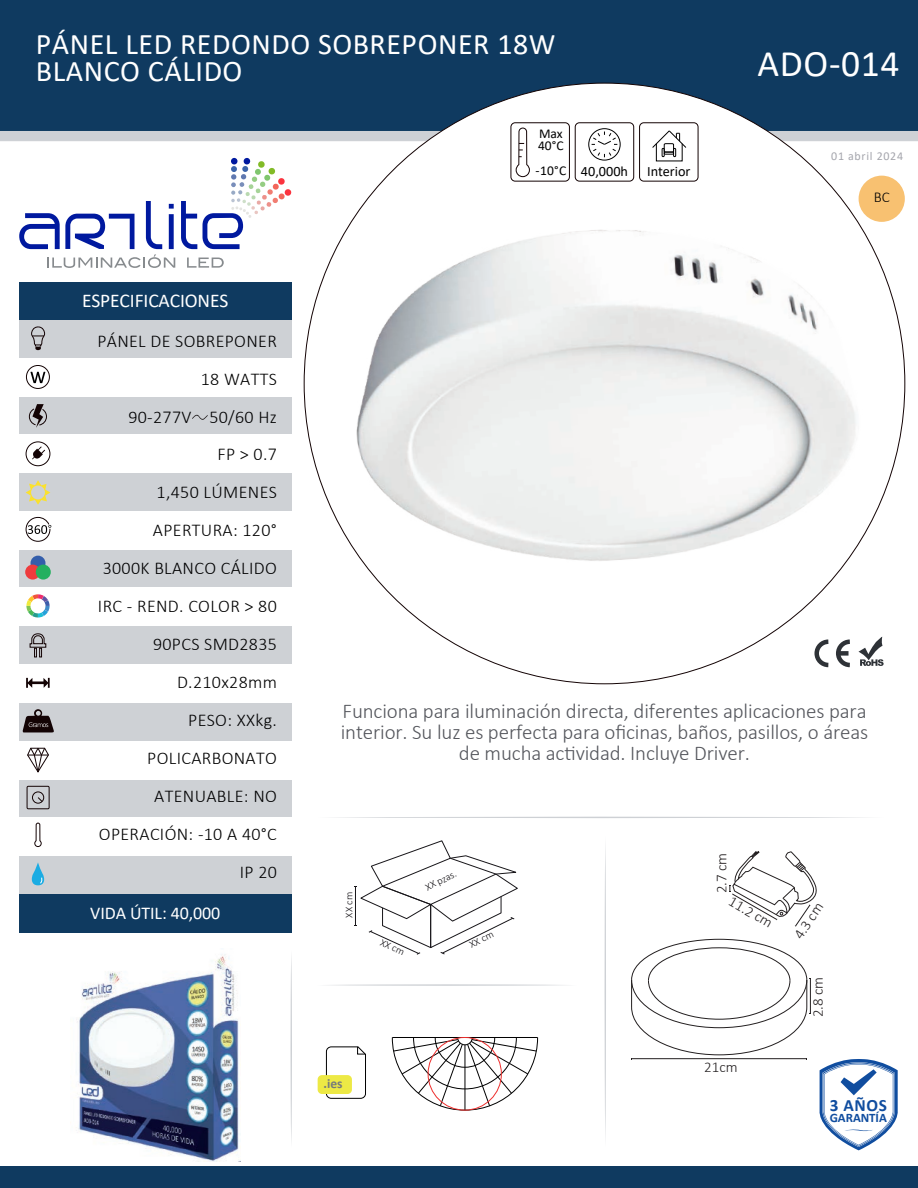
<style>
.page{position:relative;width:918px;height:1188px;background:#fff}
.page>*{position:absolute;margin:0;border:0;box-sizing:border-box;transform-origin:0 0}
.t1{font:37.5px "Calibri";letter-spacing:.02em;color:#fff}
.t2{font:30px/27px "Calibri";letter-spacing:.02em;color:#fff}
.t3{font:300 21px/21px "Calibri";letter-spacing:-.005em;color:#54565c;text-align:center}
.t4{font:19.5px "Calibri";letter-spacing:-.005em;color:#fff}
.t5{font:300 18px/38px "Calibri";letter-spacing:.02em;color:#000001;text-align:right}
.t6{font:18px "Calibri";letter-spacing:-.005em;color:#fff}
.t7{font:700 17.25px "Calibri";color:#104d9f}
.t8{font:300 15px "Calibri";color:#231f20}
.t9{font:300 15px "Calibri";color:#000001}
.t10{font:14.25px "Calibri";color:#000001}
.t11{font:13.5px/12px "Calibri";color:#000001}
.t12{font:700 13.5px "Calibri";color:#767a7c}
.t13{font:700 12.9px "Calibri";letter-spacing:-.005em;color:#104d9f}
.t14{font:12px "Calibri";letter-spacing:.055em;color:#a5a6ad}
.t15{font:300 10.5px "Calibri";color:#171519}
.s1{font-size:13.5px}
</style>
<div class="page">
<div style="left:0;top:1166px;width:918px;height:21px;background:#0f3a60"></div>
<div style="left:19px;top:320px;width:272px;height:574px;background:#ced1d5"></div>
<div style="left:19px;top:358px;width:272px;height:38px;background:#fff"></div>
<div style="left:19px;top:435px;width:272px;height:38px;background:#fff"></div>
<div style="left:19px;top:511px;width:272px;height:39px;background:#fff"></div>
<div style="left:19px;top:588px;width:272px;height:38px;background:#fff"></div>
<div style="left:19px;top:664px;width:272px;height:39px;background:#fff"></div>
<div style="left:19px;top:741px;width:272px;height:38px;background:#fff"></div>
<div style="left:19px;top:817px;width:272px;height:39px;background:#fff"></div>
<div style="left:19px;top:894px;width:272px;height:38px;background:#0f3a60"></div>
<svg style="left:337px;top:817px;width:527px;height:1px"></svg>
<svg style="left:605px;top:847px;width:1px;height:290px"></svg>
<svg style="left:291px;top:957px;width:1px;height:184px"></svg>
<svg style="left:819px;top:1059px;width:79px;height:91px"></svg>
<svg style="left:181px;top:201px;width:16px;height:48px"></svg>
<svg style="left:203px;top:161px;width:89px;height:88px"></svg>
<div style="left:243px;top:158px;width:7px;height:7px;background:#00199f;border-radius:3px"></div>
<div style="left:231px;top:158px;width:7px;height:7px;background:#00199f;border-radius:50%"></div>
<svg style="left:187px;top:258px;width:37px;height:10px"></svg>
<svg style="left:19px;top:201px;width:156px;height:67px"></svg>
<div style="left:19px;top:282px;width:272px;height:38px;background:#0f3a60"></div>
<svg style="left:31px;top:327px;width:14px;height:23px"></svg>
<div style="left:26px;top:365px;width:24px;height:24px;border:1px solid #130304;border-radius:50%"></div>
<svg style="left:31px;top:372px;width:14px;height:11px"></svg>
<svg style="left:29px;top:404px;width:18px;height:24px"></svg>
<div style="left:26px;top:442px;width:24px;height:24px;border:1px solid #130304;border-radius:50%"></div>
<svg style="left:32px;top:446px;width:13px;height:14px"></svg>
<svg style="left:26px;top:480px;width:24px;height:25px"></svg>
<svg style="left:26px;top:517px;width:25px;height:25px"></svg>
<svg style="left:31px;top:556px;width:15px;height:15px"></svg>
<div style="left:25px;top:565px;width:15px;height:15px;background:#ee3b3d;border-radius:50%"></div>
<div style="left:36px;top:565px;width:15px;height:15px;background:#24b05f;border-radius:50%"></div>
<svg style="left:26px;top:594px;width:24px;height:24px"></svg>
<svg style="left:30px;top:633px;width:16px;height:24px"></svg>
<svg style="left:26px;top:678px;width:24px;height:10px"></svg>
<svg style="left:22px;top:709px;width:32px;height:23px"></svg>
<svg style="left:27px;top:748px;width:22px;height:24px"></svg>
<div style="left:27px;top:786px;width:22px;height:23px;border:1px solid #130304"></div>
<div style="left:32px;top:792px;width:12px;height:11px;border:1px solid #130304;border-radius:50%"></div>
<svg style="left:38px;top:797px;width:5px;height:5px"></svg>
<svg style="left:34px;top:823px;width:8px;height:24px"></svg>
<svg style="left:31px;top:862px;width:14px;height:23px"></svg>
<div style="left:511px;top:122px;width:59px;height:60px;border:1px solid #130304;border-radius:4px"></div>
<svg style="left:516px;top:131px;width:14px;height:46px"></svg>
<div style="left:575px;top:122px;width:59px;height:60px;border:1px solid #130304;border-radius:4px"></div>
<div style="left:589px;top:128px;width:31px;height:32px;border:1px solid #000001;border-radius:50%"></div>
<svg style="left:592px;top:132px;width:25px;height:25px"></svg>
<div style="left:639px;top:122px;width:59px;height:60px;border:1px solid #130304;border-radius:4px"></div>
<svg style="left:652px;top:131px;width:34px;height:26px"></svg>
<svg style="left:814px;top:637px;width:70px;height:31px"></svg>
<svg style="left:0;top:0;width:918px;height:131px;background:#234a6c"></svg>
<div style="left:0;top:131px;width:442px;height:10px;background:#ced1d5"></div>
<div style="left:767px;top:131px;width:151px;height:10px;background:#ced1d5"></div>
<div style="left:859px;top:176px;width:46px;height:46px;background:#f8c171;border-radius:50%"></div>
<svg style="left:326px;top:1046px;width:40px;height:53px"></svg>
<div style="left:318px;top:1075px;width:34px;height:19px;background:#ede945;border-radius:4px"></div>
<svg style="left:330px;top:984px;width:234px;height:2px"></svg>
<svg style="left:192px;top:414px;width:16px;height:6px"></svg>
<svg style="left:631px;top:939px;width:180px;height:120px"></svg>
<svg style="left:729px;top:851px;width:88px;height:76px"></svg>
<svg style="left:392px;top:1037px;width:146px;height:74px"></svg>
<div style="left:428px;top:1037px;width:74px;height:73px;border:1px solid #ee2f2d;border-radius:50%"></div>
<svg style="left:354px;top:840px;width:164px;height:115px"></svg>
<img style="left:76px;top:954px;width:164px;height:207px">
<img style="left:322px;top:189px;width:569px;height:396px">
<h2 class="t2" style="left:36px;top:30px;width:521px">PÁNEL LED REDONDO SOBREPONER 18W<br>BLANCO CÁLIDO</h2>
<p class="t4" style="left:82px;top:287px;width:148px">ESPECIFICACIONES</p>
<p class="t11" style="left:538px;top:127px;width:27px">Max<br>40°C</p>
<p class="t10" style="left:536px;top:162px;width:94px"><span class="s1">-10°C</span> 40,000h</p>
<p class="t10" style="left:647px;top:162px;width:45px">Interior</p>
<h1 class="t1" style="left:757px;top:37px;width:144px">ADO-014</h1>
<p class="t14" style="left:831px;top:147px;width:73px">01 abril 2024</p>
<p class="t9" style="left:874px;top:188px;width:18px">BC</p>
<p class="t5" style="left:97px;top:322px;width:181px">PÁNEL DE SOBREPONER<br>18 WATTS<br>90-277V 50/60 Hz<br>FP &gt; 0.7<br>1,450 LÚMENES<br>APERTURA: 120°<br>3000K BLANCO CÁLIDO<br>IRC - REND. COLOR &gt; 80<br>90PCS SMD2835<br>D.210x28mm<br>PESO: XXkg.<br>POLICARBONATO<br>ATENUABLE: NO<br>OPERACIÓN: -10 A 40°C<br>IP 20</p>
<p class="t6" style="left:90px;top:900px;width:132px">VIDA ÚTIL: 40,000</p>
<p class="t3" style="left:341px;top:700px;width:529px">Funciona para iluminación directa, diferentes aplicaciones para interior. Su luz es perfecta para oficinas, baños, pasillos, o áreas de mucha actividad. Incluye Driver.</p>
<p class="t15" style="left:342px;top:918px;width:27px;rotate:-90deg">XX cm</p>
<p class="t15" style="left:423px;top:882px;width:35px;rotate:-26deg">XX pzas.</p>
<p class="t15" style="left:384px;top:936px;width:27px;rotate:25deg">XX cm</p>
<p class="t15" style="left:467px;top:939px;width:27px;rotate:-26deg">XX cm</p>
<p class="t12" style="left:324px;top:1074px;width:20px">.ies</p>
<p class="t8" style="left:712px;top:893px;width:42px;rotate:-90deg">2.7 cm</p>
<p class="t8" style="left:735px;top:892px;width:50px;rotate:30deg">11.2 cm</p>
<p class="t8" style="left:790px;top:932px;width:42px;rotate:-56deg">4.3 cm</p>
<p class="t8" style="left:704px;top:1057px;width:35px">21cm</p>
<p class="t8" style="left:809px;top:1017px;width:42px;rotate:-90deg">2.8 cm</p>
<p class="t7" style="left:830px;top:1093px;width:59px">3 AÑOS</p>
<p class="t13" style="left:830px;top:1109px;width:59px">GARANTÍA</p>
</div>
